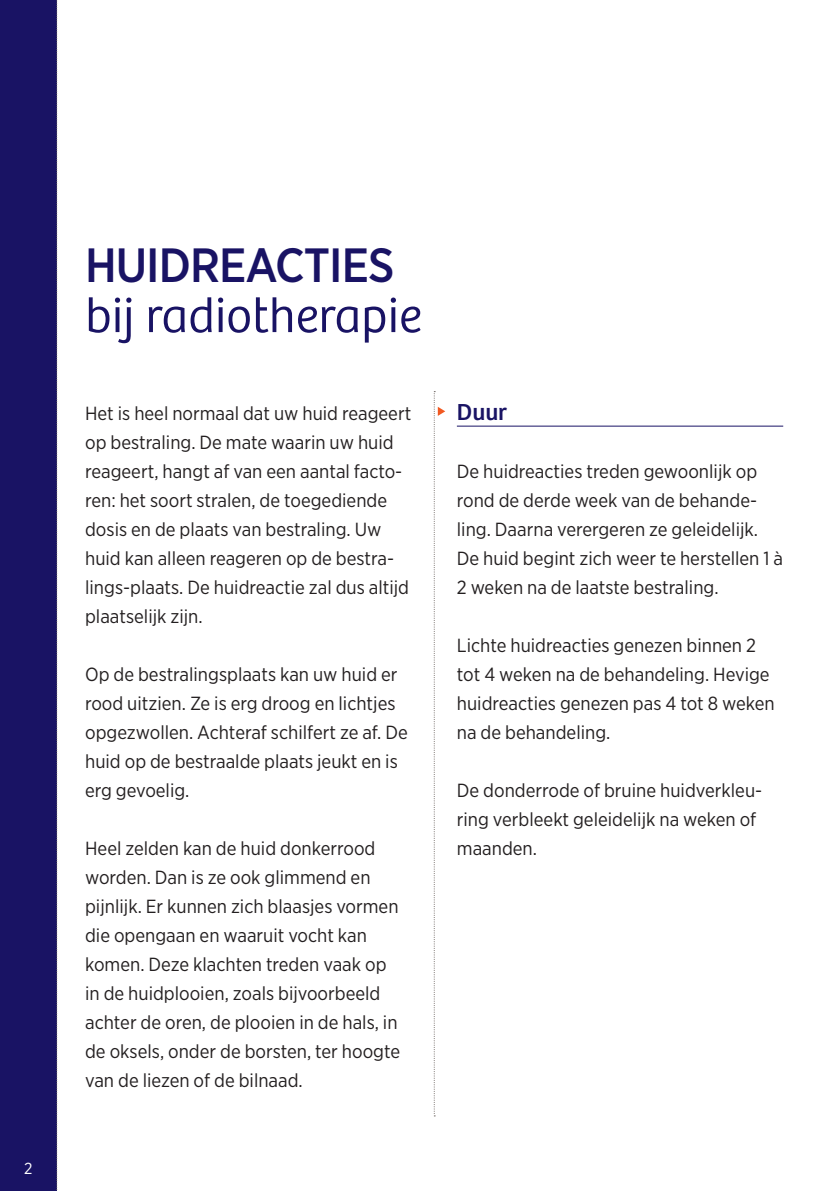
<style>
.page{position:relative;width:840px;height:1191px;background:#fff}
.page>*{position:absolute;margin:0;border:0;box-sizing:border-box;transform-origin:0 0}
.t1{font:300 50px "Bree";color:#191364}
.t2{font:500 48px "Gotham Narrow";letter-spacing:-.02em;color:#191364}
.t3{font:24px "Bree";color:#191364}
.t4{font:19px/29px "Gotham Narrow";color:#231f20}
.t5{font:16px "Gotham Narrow";color:#fff}
</style>
<div class="page">
<div style="left:0;top:0;width:57px;height:1191px;background:#191364"></div>
<svg style="left:56px;top:0;width:2px;height:1190px"></svg>
<hr style="left:456px;top:426px;width:326px;height:1px;background:#191364">
<svg style="left:433px;top:391px;width:12px;height:725px"></svg>
<p class="t5" style="left:24px;top:1158px;width:10px">2</p>
<h2 class="t2" style="left:85px;top:235px;width:310px">HUIDREACTIES</h2>
<h1 class="t1" style="left:85px;top:287px;width:338px">bij radiotherapie</h1>
<p class="t4" style="left:85px;top:398px;width:327px">Het is heel normaal dat uw huid reageert op bestraling. De mate waarin uw huid reageert, hangt af van een aantal facto&shy;ren: het soort stralen, de toegediende dosis en de plaats van bestraling. Uw huid kan alleen reageren op de bestra&shy;lings-plaats. De huidreactie zal dus altijd plaatselijk zijn.</p>
<p class="t4" style="left:85px;top:659px;width:324px">Op de bestralingsplaats kan uw huid er rood uitzien. Ze is erg droog en lichtjes opgezwollen. Achteraf schilfert ze af. De huid op de bestraalde plaats jeukt en is erg gevoelig.</p>
<p class="t4" style="left:85px;top:833px;width:316px">Heel zelden kan de huid donkerrood worden. Dan is ze ook glimmend en pijnlijk. Er kunnen zich blaasjes vormen die opengaan en waaruit vocht kan komen. Deze klachten treden vaak op in de huidplooien, zoals bijvoorbeeld achter de oren, de plooien in de hals, in de oksels, onder de borsten, ter hoogte van de liezen of de bilnaad.</p>
<p class="t3" style="left:456px;top:398px;width:52px">Duur</p>
<p class="t4" style="left:456px;top:456px;width:327px">De huidreacties treden gewoonlijk op rond de derde week van de behande&shy;ling. Daarna verergeren ze geleidelijk.<br>De huid begint zich weer te herstellen 1 à 2 weken na de laatste bestraling.</p>
<p class="t4" style="left:456px;top:630px;width:319px">Lichte huidreacties genezen binnen 2 tot 4 weken na de behandeling. Hevige huidreacties genezen pas 4 tot 8 weken na de behandeling.</p>
<p class="t4" style="left:456px;top:775px;width:307px">De donderrode of bruine huidverkleu&shy;ring verbleekt geleidelijk na weken of maanden.</p>
</div>
